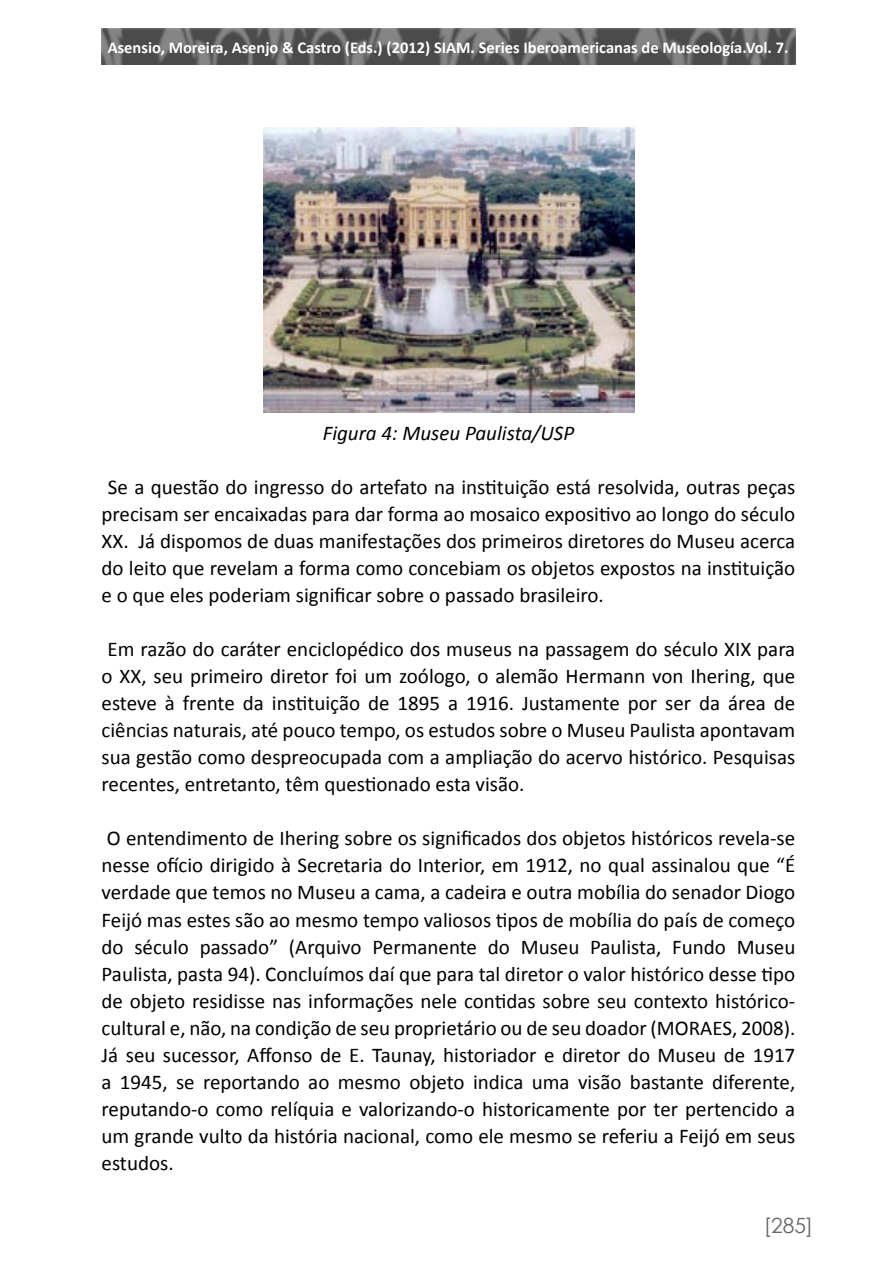
<style>
.page{position:relative;width:893px;height:1263px;background:#fff}
.page>*{position:absolute;margin:0;border:0;box-sizing:border-box;transform-origin:0 0}
.t1{font:21px/27px "Calibri";color:#000;text-align:justify}
.t2{font:italic 21px "Calibri";color:#000}
.t3{font:21px "Century Gothic";color:#66676a}
.t4{font:700 16.5px "Calibri";color:#fff}
</style>
<div class="page">
<img style="left:102px;top:28px;width:693px;height:37px">
<img style="left:263px;top:128px;width:371px;height:284px">
<p class="t4" style="left:108px;top:37px;width:682px">Asensio, Moreira, Asenjo &amp; Castro (Eds.) (2012) SIAM. Series Iberoamericanas de Museología.Vol. 7.</p>
<p class="t2" style="left:323px;top:419px;width:253px">Figura 4: Museu Paulista/USP</p>
<p class="t1" style="left:102px;top:474px;width:695px;text-indent:6px">Se a questão do ingresso do artefato na instituição está resolvida, outras peças precisam ser encaixadas para dar forma ao mosaico expositivo ao longo do século XX. Já dispomos de duas manifestações dos primeiros diretores do Museu acerca do leito que revelam a forma como concebiam os objetos expostos na instituição e o que eles poderiam significar sobre o passado brasileiro.</p>
<p class="t1" style="left:102px;top:636px;width:695px">Em razão do caráter enciclopédico dos museus na passagem do século XIX para o XX, seu primeiro diretor foi um zoólogo, o alemão Hermann von Ihering, que esteve à frente da instituição de 1895 a 1916. Justamente por ser da área de ciências naturais, até pouco tempo, os estudos sobre o Museu Paulista apontavam sua gestão como despreocupada com a ampliação do acervo histórico. Pesquisas recentes, entretanto, têm questionado esta visão.</p>
<p class="t1" style="left:102px;top:825px;width:695px">O entendimento de Ihering sobre os significados dos objetos históricos revela-se nesse ofício dirigido à Secretaria do Interior, em 1912, no qual assinalou que “É verdade que temos no Museu a cama, a cadeira e outra mobília do senador Diogo Feijó mas estes são ao mesmo tempo valiosos tipos de mobília do país de começo do século passado” (Arquivo Permanente do Museu Paulista, Fundo Museu Paulista, pasta 94). Concluímos daí que para tal diretor o valor histórico desse tipo de objeto residisse nas informações nele contidas sobre seu contexto histórico&shy;cultural e, não, na condição de seu proprietário ou de seu doador (MORAES, 2008).<br>Já seu sucessor, Affonso de E. Taunay, historiador e diretor do Museu de 1917 a 1945, se reportando ao mesmo objeto indica uma visão bastante diferente, reputando-o como relíquia e valorizando-o historicamente por ter pertencido a um grande vulto da história nacional, como ele mesmo se referiu a Feijó em seus estudos.</p>
<p class="t3" style="left:764px;top:1211px;width:51px">[285]</p>
</div>
